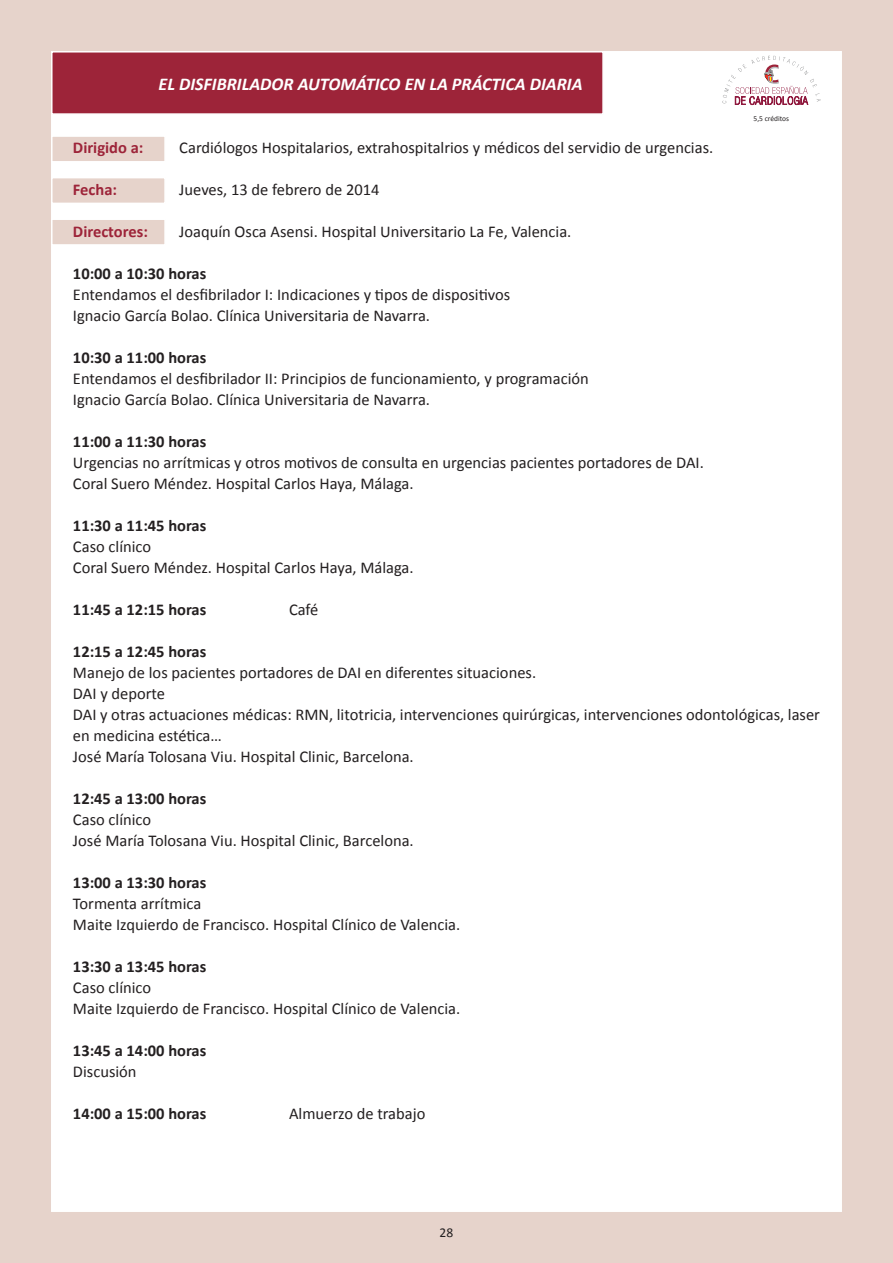
<style>
.page{position:relative;width:893px;height:1263px;background:#e6d3cb}
.page>*{position:absolute;margin:0;border:0;box-sizing:border-box;transform-origin:0 0}
.t1{font:italic 700 18px "Calibri";color:#fff}
.t2{font:16.5px/21px "Calibri";color:#231f20}
.t3{font:700 16.5px "Calibri";color:#231f20}
.t4{font:700 16.5px "Calibri";color:#9d2439}
.t5{font:13.5px "Calibri";color:#231f20}
.t6{font:7.5px "Calibri";color:#231f20}
</style>
<div class="page">
<div style="left:51px;top:51px;width:791px;height:1161px;background:#fff"></div>
<div style="left:51px;top:51px;width:553px;height:64px;background:#9d2439;border:2px solid #fff"></div>
<div style="left:51px;top:135px;width:115px;height:28px;background:#e6d3cb;border:2px solid #fff"></div>
<div style="left:51px;top:177px;width:115px;height:27px;background:#e6d3cb;border:2px solid #fff"></div>
<div style="left:51px;top:218px;width:115px;height:28px;background:#e6d3cb;border:2px solid #fff"></div>
<svg style="left:722px;top:56px;width:99px;height:49px"></svg>
<p class="t1" style="left:159px;top:73px;width:425px">EL DISFIBRILADOR AUTOMÁTICO EN LA PRÁCTICA DIARIA</p>
<p class="t6" style="left:754px;top:114px;width:37px">5,5 créditos</p>
<p class="t4" style="left:73px;top:137px;width:72px">Dirigido a:</p>
<p class="t2" style="left:179px;top:137px;width:535px">Cardiólogos Hospitalarios, extrahospitalrios y médicos del servidio de urgencias.</p>
<p class="t4" style="left:73px;top:179px;width:46px">Fecha:</p>
<p class="t2" style="left:179px;top:179px;width:202px">Jueves, 13 de febrero de 2014</p>
<p class="t4" style="left:73px;top:221px;width:76px">Directores:</p>
<p class="t2" style="left:179px;top:221px;width:394px">Joaquín Osca Asensi. Hospital Universitario La Fe, Valencia.</p>
<p class="t3" style="left:73px;top:263px;width:135px">10:00 a 10:30 horas</p>
<p class="t2" style="left:73px;top:284px;width:439px">Entendamos el desfibrilador I: Indicaciones y tipos de dispositivos<br>Ignacio García Bolao. Clínica Universitaria de Navarra.</p>
<p class="t3" style="left:73px;top:347px;width:135px">10:30 a 11:00 horas</p>
<p class="t2" style="left:73px;top:368px;width:517px">Entendamos el desfibrilador II: Principios de funcionamiento, y programación<br>Ignacio García Bolao. Clínica Universitaria de Navarra.</p>
<p class="t3" style="left:73px;top:431px;width:135px">11:00 a 11:30 horas</p>
<p class="t2" style="left:73px;top:452px;width:632px">Urgencias no arrítmicas y otros motivos de consulta en urgencias pacientes portadores de DAI.<br>Coral Suero Méndez. Hospital Carlos Haya, Málaga.</p>
<p class="t3" style="left:73px;top:515px;width:135px">11:30 a 11:45 horas</p>
<p class="t2" style="left:73px;top:536px;width:342px">Caso clínico<br>Coral Suero Méndez. Hospital Carlos Haya, Málaga.</p>
<p class="t3" style="left:73px;top:599px;width:135px">11:45 a 12:15 horas</p>
<p class="t2" style="left:289px;top:599px;width:31px">Café</p>
<p class="t3" style="left:73px;top:641px;width:135px">12:15 a 12:45 horas</p>
<p class="t2" style="left:73px;top:662px;width:748px">Manejo de los pacientes portadores de DAI en diferentes situaciones.<br>DAI y deporte<br>DAI y otras actuaciones médicas: RMN, litotricia, intervenciones quirúrgicas, intervenciones odontológicas, laser en medicina estética…<br>José María Tolosana Viu. Hospital Clinic, Barcelona.</p>
<p class="t3" style="left:73px;top:788px;width:135px">12:45 a 13:00 horas</p>
<p class="t2" style="left:73px;top:809px;width:342px">Caso clínico<br>José María Tolosana Viu. Hospital Clinic, Barcelona.</p>
<p class="t3" style="left:73px;top:872px;width:135px">13:00 a 13:30 horas</p>
<p class="t2" style="left:73px;top:893px;width:389px">Tormenta arrítmica<br>Maite Izquierdo de Francisco. Hospital Clínico de Valencia.</p>
<p class="t3" style="left:73px;top:956px;width:135px">13:30 a 13:45 horas</p>
<p class="t2" style="left:73px;top:977px;width:389px">Caso clínico<br>Maite Izquierdo de Francisco. Hospital Clínico de Valencia.</p>
<p class="t3" style="left:73px;top:1040px;width:135px">13:45 a 14:00 horas</p>
<p class="t2" style="left:73px;top:1061px;width:65px">Discusión</p>
<p class="t3" style="left:73px;top:1103px;width:135px">14:00 a 15:00 horas</p>
<p class="t2" style="left:289px;top:1103px;width:138px">Almuerzo de trabajo</p>
<p class="t5" style="left:440px;top:1224px;width:15px">28</p>
</div>
